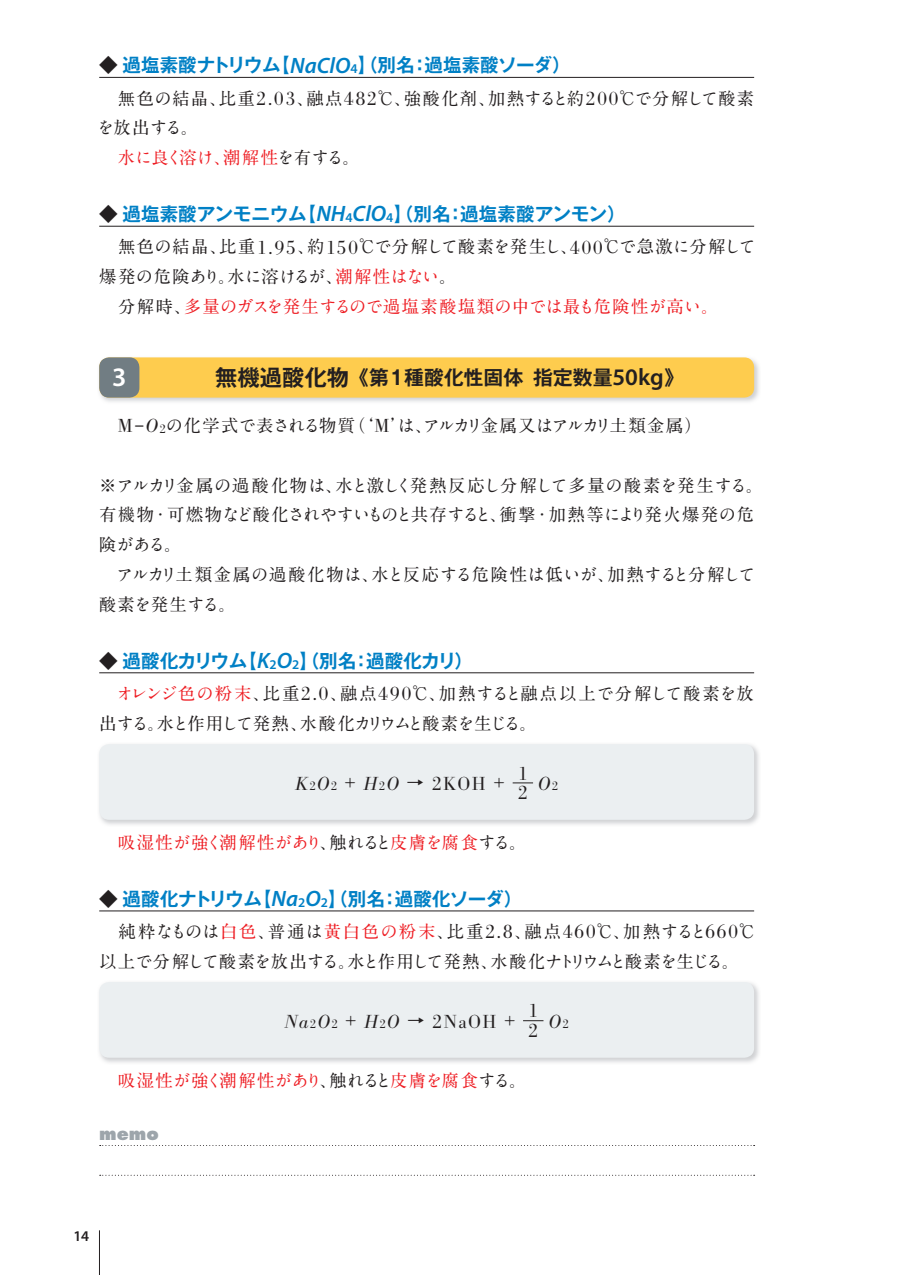
<style>
.page{position:relative;width:903px;height:1275px;background:#fff}
.page>*{position:absolute;margin:0;border:0;box-sizing:border-box;transform-origin:0 0}
.t1{font:600 26.78px "Myriad Pro";color:#fff}
.t2{font:20.3px/19.8px "Bodoni Ant T Ligh";color:#231f20}
.t3{font:700 19.78px "Gothic MB101 Pro De";color:#231f20}
.t4{font:19.6px "Bodoni Ant T Ligh Ital";color:#231f20}
.t5{font:700 18.55px "Gothic MB101 Pro De";color:#0080c5}
.t6{font:700 17.32px/29.8px "A1 Mincho Std";letter-spacing:.01em;color:#231f20}
.t7{font:700 17.32px "A1 Mincho Std";letter-spacing:.01em;color:#ee1d23}
.t8{font:700 17.32px/29.8px "A1 Mincho Std";letter-spacing:-.01em;color:#231f20}
.t9{font:700 17.32px/29.8px "A1 Mincho Std";letter-spacing:-.015em;color:#231f20}
.t10{font:700 17.32px/29.8px "A1 Mincho Std";letter-spacing:.03em;color:#231f20}
.t11{font:700 17.32px "A1 Mincho Std";letter-spacing:.05em;color:#231f20}
.t12{font:700 17.32px "A1 Mincho Std";letter-spacing:-.06em;color:#231f20}
.t13{font:700 17.32px "A1 Mincho Std";letter-spacing:-.045em;color:#ee1d23}
.t14{font:800 17.32px "Futura";color:#9da5ab}
.t15{font:600 14.88px "Myriad Pro";color:#231f20}
.s1{color:#231f20}
.s2{font-family:"Myriad Pro";font-weight:600;font-style:italic;font-size:22.4px}
.s3{font-family:"Myriad Pro";font-weight:600;font-size:13.47px}
.s4{font-family:"Bodoni Ant T Ligh";font-weight:400;font-size:20.3px}
.s5{font-family:"Bodoni Ant T Ligh";font-weight:400;font-size:19.6px}
.s6{color:#ee1d23}
.s7{font-size:22.4px}
.s8{font-family:"Myriad Pro";font-weight:600;font-size:23.8px}
.s9{font-family:"Bodoni Ant T Ligh Ital";font-weight:400;font-size:19.6px}
.s10{font-family:"Bodoni Ant T Ligh";font-weight:400;font-size:13.12px}
.s11{font-family:"Bodoni Ant T Ligh";font-size:13.12px}
.s12{font-family:"A1 Mincho Std";font-weight:700;font-size:17.32px}
.s13{font-family:"Bodoni Ant T Ligh";font-size:20.3px}
.s14{font-family:"Bodoni Ant T Ligh"}
</style>
<div class="page">
<hr style="left:99px;top:1230px;width:1px;height:45px;background:#231f20">
<img style="left:99px;top:744px;width:660px;height:81px">
<div style="left:99px;top:744px;width:655px;height:76px;background:#ebeff1;border-radius:10px"></div>
<img style="left:99px;top:982px;width:660px;height:81px">
<div style="left:99px;top:982px;width:655px;height:76px;background:#ebeff1;border-radius:10px"></div>
<svg style="left:513px;top:783px;width:20px;height:1px"></svg>
<svg style="left:523px;top:1020px;width:20px;height:1px"></svg>
<hr style="left:99px;top:77px;width:655px;height:1px;background:#231f20">
<hr style="left:99px;top:226px;width:655px;height:1px;background:#231f20">
<hr style="left:99px;top:672px;width:655px;height:1px;background:#231f20">
<hr style="left:99px;top:911px;width:655px;height:1px;background:#231f20">
<img style="left:99px;top:357px;width:660px;height:45px">
<div style="left:99px;top:357px;width:655px;height:41px;background:#fecc4e;border-radius:10px"></div>
<div style="left:99px;top:357px;width:40px;height:41px;background:#717d83;border-radius:10px"></div>
<svg style="left:100px;top:1145px;width:655px;height:1px"></svg>
<svg style="left:100px;top:1175px;width:655px;height:1px"></svg>
<p class="t5" style="left:99px;top:50px;width:473px"><span class="s1">◆</span> 過塩素酸ナトリウム【<span class="s2">NaClO</span><span class="s3">4</span>】（別名：過塩素酸ソーダ）</p>
<p class="t11" style="left:118px;top:84px;width:638px">無色の結晶、比重<span class="s4">2</span><span class="s5">.</span><span class="s4">03</span>、融点<span class="s4">482</span>℃、強酸化剤、加熱すると約<span class="s4">200</span>℃で分解して酸素</p>
<p class="t6" style="left:97px;top:111px;width:103px">を放出する。</p>
<p class="t13" style="left:118px;top:144px;width:243px">水に良く溶け、潮解性<span class="s1">を有する。</span></p>
<p class="t5" style="left:99px;top:199px;width:528px"><span class="s1">◆</span> 過塩素酸アンモニウム【<span class="s2">NH</span><span class="s3">4</span><span class="s2">ClO</span><span class="s3">4</span>】（別名：過塩素酸アンモン）</p>
<p class="t6" style="left:118px;top:230px;width:639px">無色の結晶、比重<span class="s4">1</span><span class="s5">.</span><span class="s4">95</span>、約<span class="s4">150</span>℃で分解して酸素を発生し、<span class="s4">400</span>℃で急激に分解して</p>
<p class="t6" style="left:99px;top:259px;width:359px">爆発の危険あり。水に溶けるが、<span class="s6">潮解性はない</span>。</p>
<p class="t7" style="left:118px;top:292px;width:602px"><span class="s1">分解時、</span>多量のガスを発生するので過塩素酸塩類の中では最も危険性が高い。</p>
<h1 class="t1" style="left:112px;top:360px;width:16px">3</h1>
<p class="t3" style="left:215px;top:361px;width:471px"><span class="s7">無機過酸化物</span>《第１種酸化性固体指定数量<span class="s8">50kg</span>》</p>
<p class="t12" style="left:118px;top:411px;width:585px"><span class="s5">M–</span><span class="s9">O</span><span class="s10">2</span>の化学式で表される物質（‘<span class="s5">M</span>’は、アルカリ金属又はアルカリ土類金属）</p>
<p class="t8" style="left:99px;top:468px;width:666px">※アルカリ金属の過酸化物は、水と激しく発熱反応し分解して多量の酸素を発生する。有機物・可燃物など酸化されやすいものと共存すると、衝撃・加熱等により発火爆発の危険がある。</p>
<p class="t10" style="left:99px;top:557px;width:658px;text-indent:17px">アルカリ土類金属の過酸化物は、水と反応する危険性は低いが、加熱すると分解して酸素を発生する。</p>
<p class="t5" style="left:99px;top:645px;width:375px"><span class="s1">◆</span> 過酸化カリウム【<span class="s2">K</span><span class="s3">2</span><span class="s2">O</span><span class="s3">2</span>】（別名：過酸化カリ）</p>
<p class="t9" style="left:99px;top:676px;width:656px;text-indent:17px"><span class="s6">オレンジ色の粉末</span>、比重<span class="s4">2</span><span class="s5">.</span><span class="s4">0</span>、融点<span class="s4">490</span>℃、加熱すると融点以上で分解して酸素を放出する。水と作用して発熱、水酸化カリウムと酸素を生じる。</p>
<p class="t2" style="left:518px;top:764px;width:12px">1<br>2</p>
<p class="t4" style="left:295px;top:773px;width:214px">K<span class="s11">2</span>O<span class="s11">2</span> <span class="s12">＋</span> H<span class="s11">2</span>O <span class="s12">→</span> <span class="s13">2</span><span class="s14">KOH</span> <span class="s12">＋</span></p>
<p class="t4" style="left:538px;top:773px;width:22px">O<span class="s11">2</span></p>
<p class="t7" style="left:118px;top:828px;width:410px">吸湿性が強く潮解性があり<span class="s1">、触れると</span>皮膚を腐食<span class="s1">する。</span></p>
<p class="t5" style="left:99px;top:883px;width:425px"><span class="s1">◆</span> 過酸化ナトリウム【<span class="s2">Na</span><span class="s3">2</span><span class="s2">O</span><span class="s3">2</span>】（別名：過酸化ソーダ）</p>
<p class="t6" style="left:99px;top:914px;width:658px;text-indent:19px">純粋なものは<span class="s6">白色</span>、普通は<span class="s6">黄白色の粉末</span>、比重<span class="s4">2</span><span class="s5">.</span><span class="s4">8</span>、融点<span class="s4">460</span>℃、加熱すると<span class="s4">660</span>℃以上で分解して酸素を放出する。水と作用して発熱、水酸化ナトリウムと酸素を生じる。</p>
<p class="t2" style="left:528px;top:1002px;width:12px">1<br>2</p>
<p class="t4" style="left:284px;top:1011px;width:236px">Na<span class="s11">2</span>O<span class="s11">2</span> <span class="s12">＋</span> H<span class="s11">2</span>O <span class="s12">→</span> <span class="s13">2</span><span class="s14">NaOH</span> <span class="s12">＋</span></p>
<p class="t4" style="left:548px;top:1011px;width:22px">O<span class="s11">2</span></p>
<p class="t7" style="left:118px;top:1066px;width:410px">吸湿性が強く潮解性があり<span class="s1">、触れると</span>皮膚を腐食<span class="s1">する。</span></p>
<p class="t14" style="left:99px;top:1123px;width:61px">memo</p>
<p class="t15" style="left:73px;top:1226px;width:17px">14</p>
</div>
